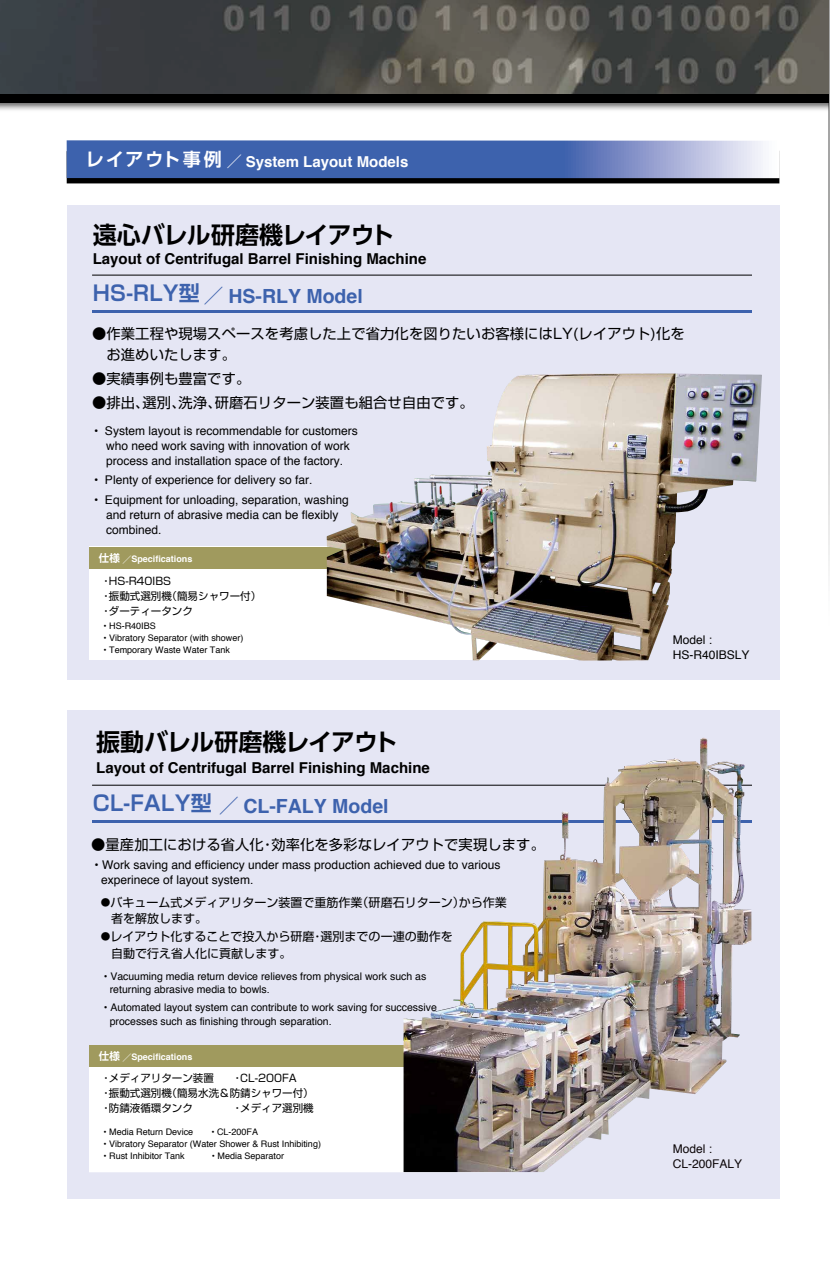
<style>
.page{position:relative;width:830px;height:1263px;background:#fff}
.page>*{position:absolute;margin:0;border:0;box-sizing:border-box;transform-origin:0 0}
.t1{font:700 24px "UD Shin Go Pro De";letter-spacing:-.035em;color:#000}
.t2{font:700 19.5px "Helvetica";color:#3d62ad}
.t3{font:700 18px "Shin Go Pro De";letter-spacing:.1em;color:#fff}
.t4{font:700 15px "Helvetica";color:#000}
.t5{font:700 15px "Helvetica";color:#fff}
.t6{font:14.25px/21px "Shin Go Pro";letter-spacing:.01em;color:#000}
.t7{font:12px/15px "Helvetica";color:#000}
.t8{font:12px "Shin Go Pro";color:#000}
.t9{font:12px/15px "Helvetica";color:#0b0507}
.t10{font:10.5px/13.5px "Helvetica";color:#000}
.t11{font:10.5px/15px "Shin Go Pro";color:#000}
.t12{font:700 10.5px "Shin Go Pro De";color:#fff}
.t13{font:9.6px "Shin Go Pro";color:#000}
.t14{font:9px "Helvetica";color:#000}
.t15{font:700 9px "Helvetica";color:#fff}
.s1{font-family:"Koz Go Pr 6 N";font-weight:400}
.s2{font-family:"Shin Go Pro De";font-size:21px}
.s3{font-family:"Koz Go Pro";font-weight:400}
.s4{font-family:"Koz Go Pr 6 N"}
</style>
<div class="page">
<div style="left:67px;top:710px;width:712px;height:489px;background:#e5e6f4"></div>
<div style="left:67px;top:206px;width:712px;height:474px;background:#e5e6f4"></div>
<svg style="left:828px;top:0;width:1px;height:571px"></svg>
<div style="left:0;top:0;width:828px;height:103px;background:#000"></div>
<img style="left:0;top:0;width:828px;height:94px">
<div style="left:67px;top:151px;width:712px;height:32px;background:linear-gradient(to right,#000,#000)"></div>
<svg style="left:67px;top:140px;width:712px;height:38px;background:#5e7aba"></svg>
<div style="left:89px;top:1066px;width:314px;height:106px;background:#fff"></div>
<div style="left:89px;top:1045px;width:341px;height:21px;background:#a09a5e"></div>
<div style="left:89px;top:547px;width:501px;height:113px;background:#fff"></div>
<div style="left:89px;top:547px;width:341px;height:21px;background:#a09a5e"></div>
<hr style="left:92px;top:820px;width:659px;height:3px;background:#3d62ad">
<hr style="left:92px;top:785px;width:659px;height:1px;background:#000">
<hr style="left:92px;top:310px;width:659px;height:3px;background:#3d62ad">
<hr style="left:92px;top:275px;width:659px;height:1px;background:#000">
<img style="left:403px;top:738px;width:348px;height:434px">
<img style="left:326px;top:373px;width:435px;height:288px">
<h3 class="t3" style="left:86px;top:145px;width:137px">レイアウト事例</h3>
<p class="t5" style="left:227px;top:150px;width:183px"><span class="s1">／</span> System Layout Models</p>
<h1 class="t1" style="left:93px;top:215px;width:303px">遠心バレル研磨機レイアウト</h1>
<p class="t4" style="left:93px;top:247px;width:335px">Layout of Centrifugal Barrel Finishing Machine</p>
<h2 class="t2" style="left:93px;top:280px;width:271px"><span class="s2">HS-RLY型</span><span class="s1">／</span> HS-RLY Model</h2>
<p class="t6" style="left:92px;top:321px;width:594px">●作業工程や現場スペースを考慮した上で省力化を図りたいお客様にはLY(レイアウト)化を　お進めいたします。</p>
<p class="t6" style="left:214px;top:365px;width:260px;line-height:24px;text-indent:-123px">●実績事例も豊富です。<br>研磨石リターン装置も組合せ自由です。</p>
<p class="t6" style="left:178px;top:390px;width:45px">洗浄、</p>
<p class="t6" style="left:92px;top:390px;width:59px">●排出、</p>
<p class="t7" style="left:105px;top:423px;width:254px">System layout is recommendable for customers</p>
<p class="t6" style="left:142px;top:390px;width:45px">選別、</p>
<p class="t7" style="left:94px;top:423px;width:6px">•</p>
<p class="t7" style="left:94px;top:473px;width:6px">•</p>
<p class="t7" style="left:94px;top:492px;width:6px">•</p>
<p class="t7" style="left:106px;top:438px;width:245px">who need work saving with innovation of work process and installation space of the factory.</p>
<p class="t7" style="left:105px;top:473px;width:209px">Plenty of experience for delivery so far.</p>
<p class="t7" style="left:105px;top:492px;width:245px">Equipment for unloading, separation, washing</p>
<p class="t7" style="left:106px;top:507px;width:234px">and return of abrasive media can be flexibly combined.</p>
<p class="t12" style="left:99px;top:549px;width:23px">仕様</p>
<p class="t15" style="left:122px;top:552px;width:72px"><span class="s3">／</span>Specifications</p>
<p class="t11" style="left:109px;top:572px;width:64px">HS R- 40IBS</p>
<p class="t11" style="left:101px;top:572px;width:12px">・</p>
<p class="t11" style="left:166px;top:587px;width:96px">（簡易シャワー付(</p>
<p class="t11" style="left:109px;top:587px;width:64px">振動式選別機</p>
<p class="t11" style="left:109px;top:587px;width:85px;text-indent:-8px">・<br>ダーティータンク</p>
<p class="t11" style="left:101px;top:602px;width:12px">・</p>
<p class="t14" style="left:103px;top:619px;width:54px">• HS R- 40IBS</p>
<p class="t14" style="left:103px;top:631px;width:141px">• Vibratory Separator (with shower(</p>
<p class="t14" style="left:103px;top:643px;width:128px">• Temporary Waste Water Tank</p>
<h1 class="t1" style="left:96px;top:723px;width:303px">振動バレル研磨機レイアウト</h1>
<p class="t4" style="left:96px;top:756px;width:335px">Layout of Centrifugal Barrel Finishing Machine</p>
<h2 class="t2" style="left:93px;top:790px;width:297px"><span class="s2">CL-FALY型</span><span class="s1">／</span> CL-FALY Model</h2>
<p class="t6" style="left:271px;top:832px;width:275px">効率化を多彩なレイアウトで実現します。</p>
<p class="t6" style="left:91px;top:832px;width:174px">●量産加工における省人化</p>
<p class="t6" style="left:260px;top:832px;width:16px">・</p>
<p class="t7" style="left:101px;top:857px;width:401px;text-indent:-7px">• Work saving and efficiency under mass production achieved due to various experinece of layout system.</p>
<p class="t8" style="left:110px;top:892px;width:253px">バキューム式メディアリターン装置で重筋作業</p>
<p class="t8" style="left:356px;top:892px;width:109px">（研磨石リターン）</p>
<p class="t8" style="left:458px;top:892px;width:49px">から作業</p>
<p class="t13" style="left:101px;top:894px;width:11px">●</p>
<p class="t8" style="left:111px;top:909px;width:97px">者を解放します。</p>
<p class="t8" style="left:320px;top:927px;width:133px">選別までの一連の動作を</p>
<p class="t8" style="left:110px;top:927px;width:205px">レイアウト化することで投入から研磨</p>
<p class="t13" style="left:101px;top:929px;width:11px">●</p>
<p class="t8" style="left:311px;top:927px;width:13px">・</p>
<p class="t8" style="left:111px;top:943px;width:181px">自動で行え省人化に貢献します。</p>
<p class="t10" style="left:110px;top:970px;width:318px;text-indent:-6px">• Vacuuming media return device relieves from physical work such as returning abrasive media to bowls.</p>
<p class="t10" style="left:110px;top:1001px;width:328px;text-indent:-6px">• Automated layout system can contribute to work saving for successive processes such as finishing through separation.</p>
<p class="t12" style="left:99px;top:1047px;width:23px">仕様</p>
<p class="t15" style="left:122px;top:1050px;width:72px"><span class="s3">／</span>Specifications</p>
<p class="t11" style="left:109px;top:1069px;width:135px">メディアリターン装置　　・</p>
<p class="t11" style="left:240px;top:1069px;width:58px">CL-200FA</p>
<p class="t11" style="left:101px;top:1069px;width:12px">・</p>
<p class="t11" style="left:166px;top:1084px;width:148px">（簡易水洗＆防錆シャワー付(</p>
<p class="t11" style="left:109px;top:1084px;width:64px">振動式選別機</p>
<p class="t11" style="left:101px;top:1084px;width:12px">・</p>
<p class="t11" style="left:240px;top:1099px;width:75px">メディア選別機</p>
<p class="t11" style="left:109px;top:1099px;width:135px">防錆液循環タンク　　　　・</p>
<p class="t11" style="left:101px;top:1099px;width:12px">・</p>
<p class="t14" style="left:103px;top:1125px;width:156px">• Media Return Device<span class="s4">　　</span>• CL-200FA</p>
<p class="t14" style="left:103px;top:1137px;width:219px">• Vibratory Separator (Water Shower &amp; Rust Inhibiting(</p>
<p class="t14" style="left:103px;top:1149px;width:182px">• Rust Inhibitor Tank<span class="s4">　　　</span>• Media Separator</p>
<p class="t7" style="left:672px;top:633px;width:78px">Model :<br>HS R- 40IBSLY</p>
<p class="t9" style="left:672px;top:1141px;width:71px">Model :<br>CL-200FALY</p>
</div>
